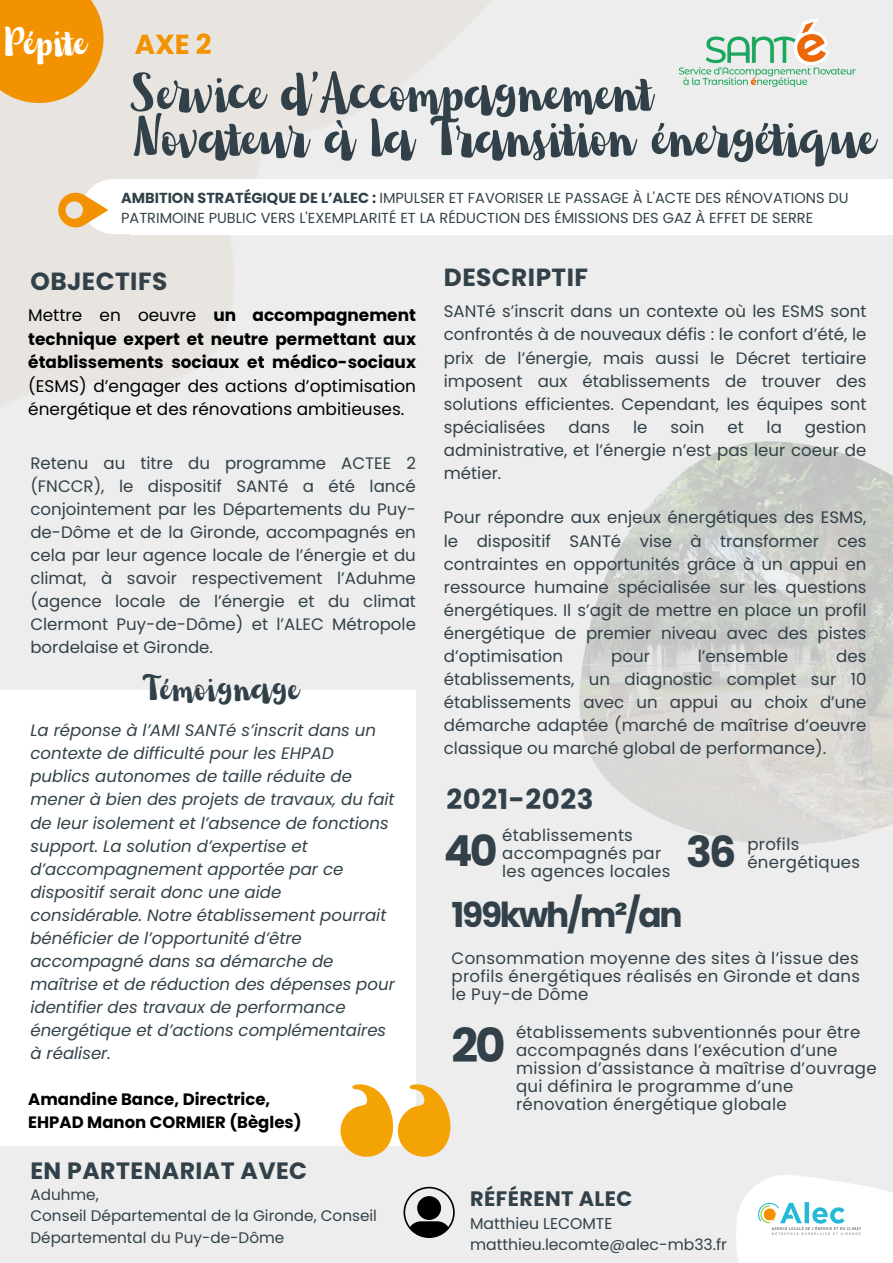
<style>
.page{position:relative;width:893px;height:1263px;background:#ededed}
.page>*{position:absolute;margin:0;border:0;box-sizing:border-box;transform-origin:0 0}
.t1{font:51.22px/45px "Nefelibata Brush";color:#324149}
.t2{font:700 46.88px "Poppins";color:#324149}
.t3{font:700 42.75px "Poppins";color:#324149}
.t4{font:37.95px "Nefelibata Brush";color:#fff}
.t5{font:700 34.35px "Poppins";letter-spacing:-.065em;color:#324149}
.t6{font:33.9px "Nefelibata Brush";letter-spacing:.02em;color:#324149}
.t7{font:700 27.67px "Poppins";letter-spacing:.02em;color:#324149}
.t8{font:700 27.6px "Poppins";color:#f39200}
.t9{font:700 24.83px "Poppins";letter-spacing:.02em;color:#324149}
.t10{font:700 23.62px "Poppins";letter-spacing:.02em;color:#324149}
.t11{font:700 20.92px "Poppins";letter-spacing:.02em;color:#324149}
.t12{font:16.88px/23.6px "Poppins";color:#000;text-align:justify}
.t13{font:16.58px/23.1px "Poppins";letter-spacing:.02em;color:#324149;text-align:justify}
.t14{font:italic 16.58px/23.1px "Poppins";color:#324149}
.t15{font:16.58px "Poppins";color:#324149}
.t16{font:700 16.5px "Poppins";color:#000}
.t17{font:15.6px "Poppins";color:#324149}
.t18{font:15.23px/21.2px "Poppins";color:#324149}
.t19{font:14.55px/20.2px "Poppins";color:#324149}
.s1{font-weight:700}
</style>
<div class="page">
<img style="left:0;top:0;width:491px;height:405px">
<img style="left:579px;top:441px;width:314px;height:404px">
<svg style="left:736px;top:1175px;width:157px;height:88px;background:#fcfcfc"></svg>
<img style="left:758px;top:1202px;width:102px;height:33px">
<img style="left:678px;top:19px;width:178px;height:68px">
<div style="left:130px;top:179px;width:763px;height:55px;background:#fff"></div>
<svg style="left:58px;top:179px;width:72px;height:55px"></svg>
<svg style="left:403px;top:1187px;width:52px;height:51px"></svg>
<div style="left:0;top:690px;width:416px;height:456px;background:#fff"></div>
<svg style="left:340px;top:1084px;width:111px;height:73px"></svg>
<div style="left:0;top:0;width:104px;height:103px;background:#f39200"></div>
<h6 class="t4" style="left:4px;top:19px;width:85px">Pépite</h6>
<p class="t8" style="left:135px;top:25px;width:78px">AXE 2</p>
<h6 class="t1" style="left:131px;top:73px;width:747px">Service d’Accompagnement<br>Novateur à la Transition énergétique</h6>
<p class="t19" style="left:121px;top:188px;width:729px"><span class="s1">AMBITION STRATÉGIQUE DE L’ALEC :</span> IMPULSER ET FAVORISER LE PASSAGE À L'ACTE DES RÉNOVATIONS DU<br>PATRIMOINE PUBLIC VERS L'EXEMPLARITÉ ET LA RÉDUCTION DES ÉMISSIONS DES GAZ À EFFET DE SERRE</p>
<p class="t9" style="left:30px;top:264px;width:138px">OBJECTIFS</p>
<p class="t12" style="left:28px;top:303px;width:389px">Mettre en oeuvre <span class="s1">un accompagnement technique expert et neutre permettant aux établissements sociaux et médico-sociaux </span>(ESMS) d’engager des actions d’optimisation énergétique et des rénovations ambitieuses.</p>
<p class="t13" style="left:30px;top:451px;width:387px">Retenu au titre du programme ACTEE 2 (FNCCR), le dispositif SANTé a été lancé conjointement par les Départements du Puy&shy;de-Dôme et de la Gironde, accompagnés en cela par leur agence locale de l’énergie et du climat, à savoir respectivement l’Aduhme (agence locale de l’énergie et du climat Clermont Puy-de-Dôme) et l’ALEC Métropole bordelaise et Gironde.</p>
<p class="t6" style="left:143px;top:667px;width:158px">Témoignage</p>
<p class="t14" style="left:30px;top:719px;width:366px">La réponse à l’AMI SANTé s’inscrit dans un contexte de difficulté pour les EHPAD publics autonomes de taille réduite de mener à bien des projets de travaux, du fait de Ieur isolement et l’absence de fonctions support. La solution d’expertise et d’accompagnement apportée par ce dispositif serait donc une aide considérable. Notre établissement pourrait bénéficier de l’opportunité d’être accompagné dans sa démarche de maîtrise et de réduction des dépenses pour identifier des travaux de performance énergétique et d’actions complémentaires à réaliser.</p>
<p class="t16" style="left:28px;top:1087px;width:243px">Amandine Bance, Directrice,</p>
<p class="t16" style="left:28px;top:1110px;width:275px">EHPAD Manon CORMIER (Bègles)</p>
<p class="t10" style="left:30px;top:1154px;width:278px">EN PARTENARIAT AVEC</p>
<h4 class="t18" style="left:30px;top:1184px;width:70px">Aduhme,</h4>
<p class="t18" style="left:30px;top:1205px;width:348px">Conseil Départemental de la Gironde, Conseil<br>Départemental du Puy-de-Dôme</p>
<p class="t9" style="left:444px;top:260px;width:146px">DESCRIPTIF</p>
<h6 class="t13" style="left:444px;top:300px;width:424px">SANTé s’inscrit dans un contexte où les ESMS sont confrontés à de nouveaux défis : le confort d’été, le prix de l’énergie, mais aussi le Décret tertiaire imposent aux établissements de trouver des solutions efficientes. Cependant, les équipes sont spécialisées</h6>
<h6 class="t13" style="left:444px;top:415px;width:424px;text-indent:361px">gestion administrative, et l’énergie n’est pas leur coeur de métier.</h6>
<p class="t13" style="left:444px;top:506px;width:424px">Pour répondre aux enjeux énergétiques des ESMS, le dispositif SANTé vise à transformer ces contraintes en opportunités grâce à un appui en ressource humaine spécialisée sur les questions énergétiques. Il s’agit de mettre en place un profil énergétique de premier niveau avec des pistes d’optimisation</p>
<h6 class="t13" style="left:568px;top:415px;width:43px">dans</h6>
<h6 class="t13" style="left:633px;top:415px;width:16px">le</h6>
<h6 class="t13" style="left:670px;top:415px;width:36px">soin</h6>
<h6 class="t13" style="left:727px;top:415px;width:18px">et</h6>
<h6 class="t13" style="left:766px;top:415px;width:17px">la</h6>
<p class="t13" style="left:444px;top:644px;width:424px;text-indent:392px">des établissements, un diagnostic complet sur 10 établissements avec un appui au choix d’une démarche adaptée (marché de maîtrise d’oeuvre classique ou marché global de performance).</p>
<p class="t13" style="left:611px;top:644px;width:40px">pour</p>
<p class="t15" style="left:698px;top:644px;width:92px">l’ensemble</p>
<p class="t7" style="left:446px;top:780px;width:148px">2021-2023</p>
<p class="t3" style="left:444px;top:821px;width:55px">40</p>
<h5 class="t13" style="left:502px;top:826px;width:170px;line-height:18px;text-align:left">établissements accompagnés par les agences locales</h5>
<p class="t3" style="left:686px;top:822px;width:52px">36</p>
<p class="t5" style="left:451px;top:891px;width:233px">199kwh/m²/an</p>
<p class="t13" style="left:451px;top:949px;width:410px;line-height:18px">Consommation moyenne des sites à l’issue des profils énergétiques réalisés en Gironde et dans le Puy-de Dôme</p>
<p class="t2" style="left:451px;top:1012px;width:56px">20</p>
<p class="t13" style="left:516px;top:1023px;width:362px;line-height:18px;text-align:left">établissements subventionnés pour être accompagnés dans l’exécution d’une mission d’assistance à maîtrise d’ouvrage qui définira le programme d’une rénovation énergétique globale</p>
<h2 class="t13" style="left:747px;top:833px;width:53px">profils</h2>
<p class="t13" style="left:747px;top:851px;width:114px">énergétiques</p>
<p class="t11" style="left:470px;top:1184px;width:164px">RÉFÉRENT ALEC</p>
<p class="t17" style="left:470px;top:1212px;width:144px">Matthieu LECOMTE</p>
<h1 class="t17" style="left:470px;top:1234px;width:258px">matthieu.lecomte@alec-mb33.fr</h1>
</div>
